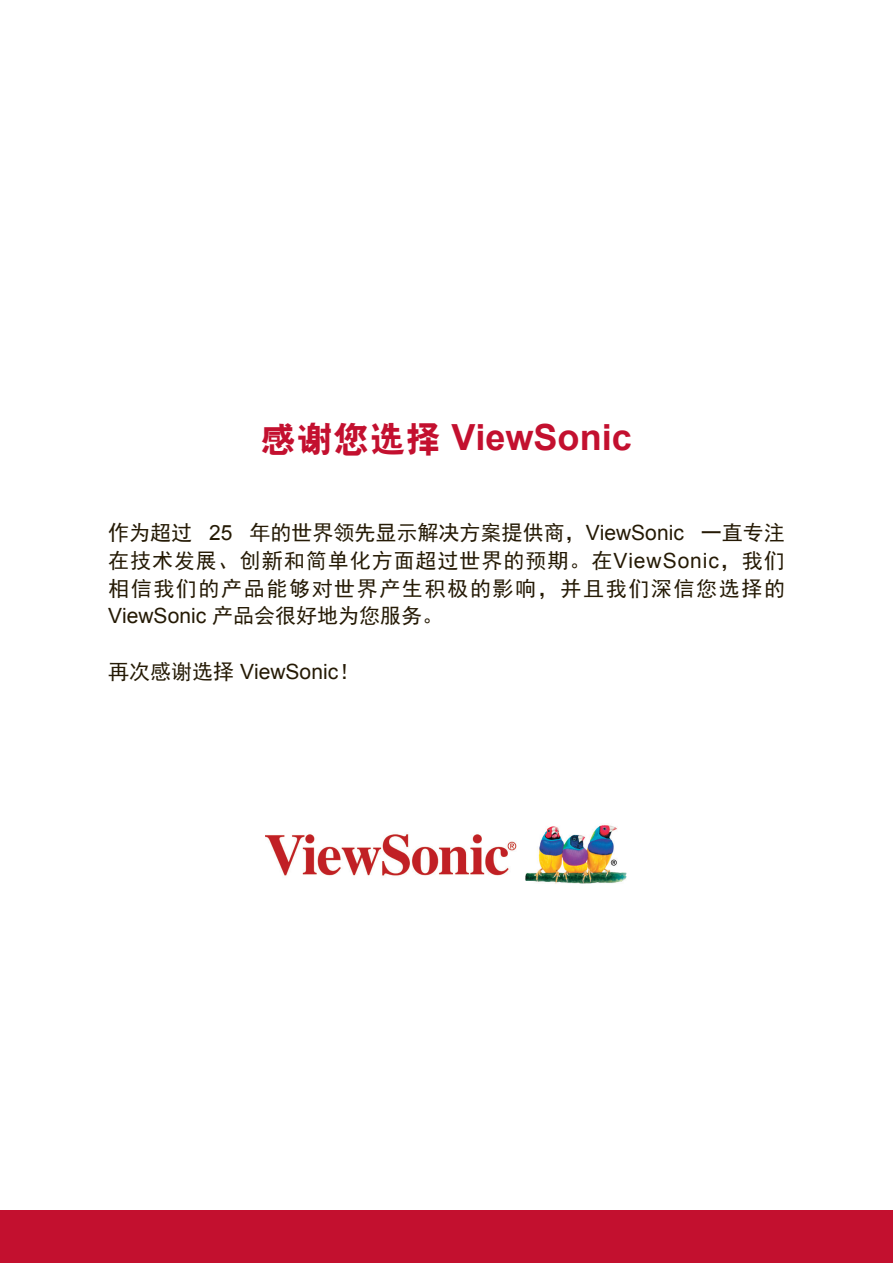
<style>
.page{position:relative;width:893px;height:1263px;background:#fff}
.page>*{position:absolute;margin:0;border:0;box-sizing:border-box;transform-origin:0 0}
.t1{font:700 36px "Arial";color:#c3102f}
.t2{font:21px/27.9px "Sim Hei";letter-spacing:.075em;color:#251a05;text-align:justify}
.t3{font:21px "Arial";color:#251a05}
.s1{font-family:"RS Cu Hei";font-weight:400}
.s2{font-family:"Arial"}
.s3{font-family:"Sim Hei"}
</style>
<div class="page">
<div style="left:0;top:1210px;width:892px;height:53px;background:#c3102f"></div>
<img style="left:265px;top:825px;width:362px;height:59px">
<h1 class="t1" style="left:261px;top:413px;width:372px"><span class="s1">感谢您选择</span> ViewSonic</h1>
<p class="t2" style="left:108px;top:518px;width:678px">作为超过 <span class="s2">25</span> 年的世界领先显示解决方案提供商，<span class="s2">ViewSonic</span> 一直专注在技术发展、创新和简单化方面超过世界的预期。在<span class="s2">ViewSonic</span>，我们相信我们的产品能够对世界产生积极的影响，并且我们深信您选择的<span class="s2">ViewSonic</span> 产品会很好地为您服务。</p>
<p class="t3" style="left:108px;top:658px;width:252px"><span class="s3">再次感谢选择</span> ViewSonic<span class="s3">！</span></p>
</div>
